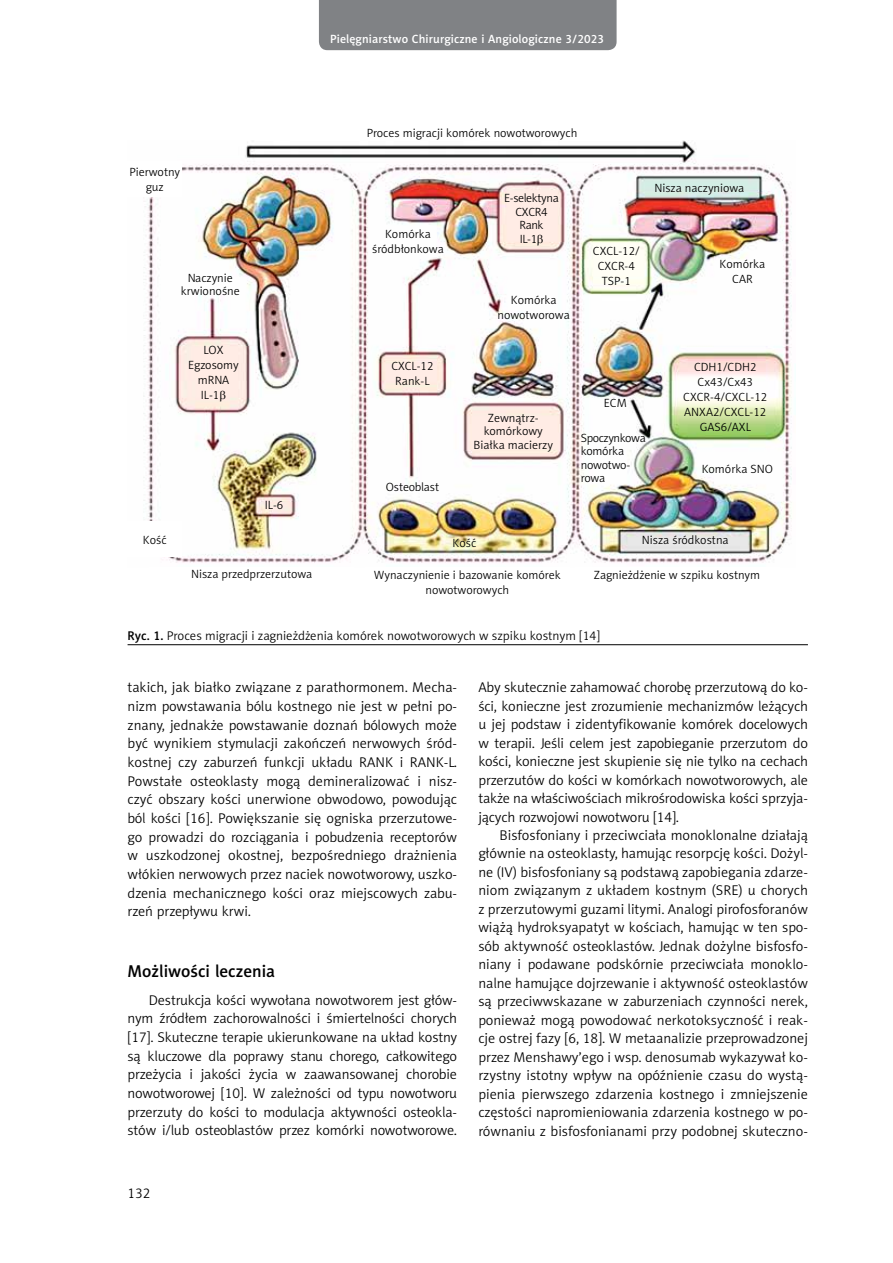
<style>
.page{position:relative;width:893px;height:1263px;background:#fff}
.page>*{position:absolute;margin:0;border:0;box-sizing:border-box;transform-origin:0 0}
.t1{font:17.25px "Naomi Sans EFN Medium";color:#000}
.t2{font:14.25px/18.5px "Naomi Sans EFN Light";letter-spacing:-.01em;color:#000;text-align:justify}
.t3{font:12.75px "Naomi Sans EFN Light";color:#000}
.t4{font:12px/15px "Naomi Sans EFN Light";color:#000;text-align:center}
.t5{font:12px/13.5px "Naomi Sans EFN Light";letter-spacing:-.03em;color:#000;text-align:center}
.t6{font:12px "Naomi Sans EFN Medium";letter-spacing:.01em;color:#fff}
.s1{font-family:"Naomi Sans EFN Medium"}
</style>
<div class="page">
<div style="left:319px;top:0;width:298px;height:50px;background:#808285"></div>
<hr style="left:128px;top:644px;width:680px;height:1px;background:#000">
<img style="left:143px;top:140px;width:649px;height:423px">
<div style="left:128px;top:162px;width:54px;height:35px;background:#fff"></div>
<div style="left:128px;top:521px;width:54px;height:36px;background:#fff"></div>
<svg style="left:220px;top:390px;width:5px;height:11px"></svg>
<svg style="left:537px;top:234px;width:6px;height:11px"></svg>
<p class="t6" style="left:330px;top:32px;width:276px">Pielęgniarstwo Chirurgiczne i Angiologiczne 3/2023</p>
<p class="t4" style="left:129px;top:165px;width:52px">Pierwotny guz</p>
<p class="t4" style="left:181px;top:271px;width:61px;line-height:13.5px">Naczynie krwionośne</p>
<p class="t4" style="left:188px;top:342px;width:52px">LOX<br>Egzosomy mRNA<br>IL-1</p>
<p class="t4" style="left:143px;top:532px;width:25px">Kość</p>
<p class="t4" style="left:265px;top:498px;width:20px">IL-6</p>
<p class="t4" style="left:367px;top:125px;width:212px">Proces migracji komórek nowotworowych</p>
<p class="t4" style="left:372px;top:226px;width:73px">Komórka śródbłonkowa</p>
<p class="t4" style="left:391px;top:359px;width:44px">CXCL-12<br>Rank-L</p>
<p class="t4" style="left:386px;top:479px;width:55px">Osteoblast</p>
<p class="t5" style="left:504px;top:191px;width:56px">E-selektyna<br>CXCR4<br>Rank<br>IL-1</p>
<p class="t4" style="left:498px;top:293px;width:74px">Komórka nowotworowa</p>
<p class="t4" style="left:654px;top:180px;width:91px">Nisza naczyniowa</p>
<p class="t4" style="left:593px;top:243px;width:48px">CXCL-12/<br>CXCR-4<br>TSP-1</p>
<p class="t4" style="left:720px;top:257px;width:47px">Komórka<br>CAR</p>
<p class="t4" style="left:474px;top:411px;width:81px;line-height:13.5px">Zewnątrz&shy;komórkowy<br>Białka macierzy</p>
<p class="t4" style="left:604px;top:395px;width:24px">ECM</p>
<p class="t5" style="left:581px;top:431px;width:66px;text-align:left">Spoczynkowa komórka nowotwo&shy;rowa</p>
<p class="t4" style="left:683px;top:359px;width:86px">CDH1/CDH2<br>Cx43/Cx43<br>CXCR-4/CXCL-12<br>ANXA2/CXCL-12<br>GAS6/AXL</p>
<p class="t4" style="left:702px;top:461px;width:73px">Komórka SNO</p>
<p class="t4" style="left:452px;top:535px;width:25px">Kość</p>
<p class="t4" style="left:642px;top:532px;width:88px">Nisza śródkostna</p>
<p class="t4" style="left:191px;top:566px;width:123px">Nisza przedprzerzutowa</p>
<p class="t4" style="left:374px;top:567px;width:188px">Wynaczynienie i bazowanie komórek nowotworowych</p>
<p class="t4" style="left:594px;top:567px;width:168px">Zagnieżdżenie w szpiku kostnym</p>
<p class="t3" style="left:128px;top:628px;width:474px"><span class="s1">Ryc. 1.</span> Proces migracji i zagnieżdżenia komórek nowotworowych w szpiku kostnym [14]</p>
<p class="t2" style="left:128px;top:678px;width:331px">takich, jak białko związane z parathormonem. Mecha&shy;nizm powstawania bólu kostnego nie jest w pełni po&shy;znany, jednakże powstawanie doznań bólowych może być wynikiem stymulacji zakończeń nerwowych śród&shy;kostnej czy zaburzeń funkcji układu RANK i RANK-L.<br>Powstałe osteoklasty mogą demineralizować i nisz&shy;czyć obszary kości unerwione obwodowo, powodując ból kości [16]. Powiększanie się ogniska przerzutowe&shy;go prowadzi do rozciągania i pobudzenia receptorów w uszkodzonej okostnej, bezpośredniego drażnienia włókien nerwowych przez naciek nowotworowy, uszko&shy;dzenia mechanicznego kości oraz miejscowych zabu&shy;rzeń przepływu krwi.</p>
<p class="t1" style="left:128px;top:961px;width:149px">Możliwości leczenia</p>
<p class="t2" style="left:128px;top:990px;width:331px;text-indent:21px">Destrukcja kości wywołana nowotworem jest głów&shy;nym źródłem zachorowalności i śmiertelności chorych [17]. Skuteczne terapie ukierunkowane na układ kostny są kluczowe dla poprawy stanu chorego, całkowitego przeżycia i jakości życia w zaawansowanej chorobie nowotworowej [10]. W zależności od typu nowotworu przerzuty do kości to modulacja aktywności osteokla&shy;stów i/lub osteoblastów przez komórki nowotworowe.</p>
<p class="t2" style="left:128px;top:1183px;width:25px">132</p>
<p class="t2" style="left:478px;top:678px;width:331px">Aby skutecznie zahamować chorobę przerzutową do ko&shy;ści, konieczne jest zrozumienie mechanizmów leżących u jej podstaw i zidentyfikowanie komórek docelowych w terapii. Jeśli celem jest zapobieganie przerzutom do kości, konieczne jest skupienie się nie tylko na cechach przerzutów do kości w komórkach nowotworowych, ale także na właściwościach mikrośrodowiska kości sprzyja&shy;jących rozwojowi nowotworu [14].</p>
<p class="t2" style="left:478px;top:826px;width:331px;text-indent:21px">Bisfosfoniany i przeciwciała monoklonalne działają głównie na osteoklasty, hamując resorpcję kości. Dożyl&shy;ne (IV) bisfosfoniany są podstawą zapobiegania zdarze&shy;niom związanym z układem kostnym (SRE) u chorych z przerzutowymi guzami litymi. Analogi pirofosforanów wiążą hydroksyapatyt w kościach, hamując w ten spo&shy;sób aktywność osteoklastów. Jednak dożylne bisfosfo&shy;niany i podawane podskórnie przeciwciała monoklo&shy;nalne hamujące dojrzewanie i aktywność osteoklastów są przeciwwskazane w zaburzeniach czynności nerek, ponieważ mogą powodować nerkotoksyczność i reak&shy;cje ostrej fazy [6, 18]. W metaanalizie przeprowadzonej przez Menshawy’ego i wsp. denosumab wykazywał ko&shy;rzystny istotny wpływ na opóźnienie czasu do wystą&shy;pienia pierwszego zdarzenia kostnego i zmniejszenie częstości napromieniowania zdarzenia kostnego w po&shy;równaniu z bisfosfonianami przy podobnej skuteczno-</p>
</div>
